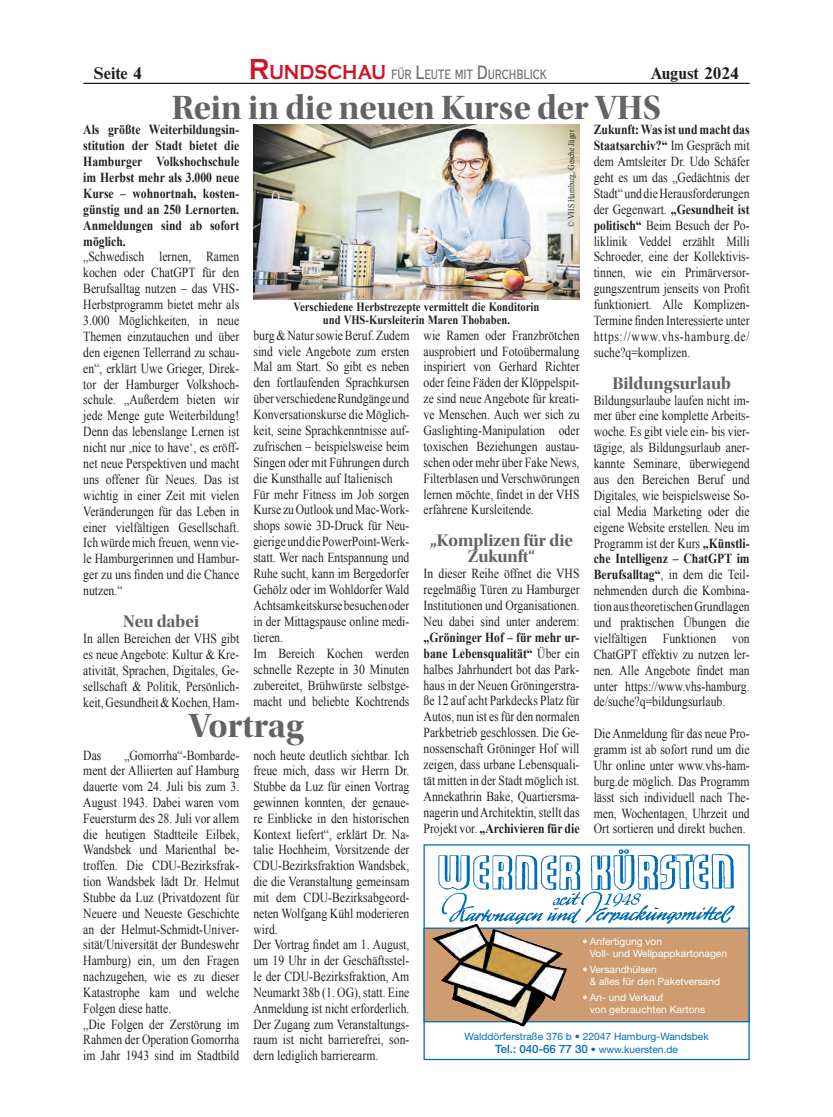
<style>
.page{position:relative;width:833px;height:1117px;background:#fff}
.page>*{position:absolute;margin:0;border:0;box-sizing:border-box;transform-origin:0 0}
.t1{font:35px "Utopia Std Bold Disp";color:#636366}
.t2{font:17.5px/16px "Utopia Std Bold Disp";color:#636366;text-align:center}
.t3{font:700 17.5px "Nimbus Rom D";color:#231f20}
.t4{font:500 14px "Copperplate Con";color:#6c6d70;scale:.85 1}
.t5{font:13.75px/15.9px "Times New Roman";color:#231f20;text-align:justify;scale:.85 1}
.t6{font:700 13.75px/15.9px "Times New Roman";color:#231f20;text-align:justify;scale:.85 1}
.t7{font:700 12.5px/12.9px "Times New Roman";color:#231f20;text-align:center;scale:.85 1}
.t8{font:10.12px/12.1px "Helvetica Neue";color:#fff}
.t9{font:10.12px/13.1px "Helvetica Neue";color:#006cb7;text-align:center}
.t10{font:8.75px "Times New Roman";color:#231f20;scale:.85 1}
.s1{font-family:"Copperplate";font-weight:700;font-size:30px;color:#cd1527}
.s2{font-family:"Copperplate";font-weight:700;font-size:21px;color:#cd1527}
.s3{font-size:20px}
.s4{font-family:"Zurich BT";font-weight:400}
.s5{font-weight:700}
.s6{font-family:"Zurich BT";font-weight:300}
.s7{font-family:"Zurich BT"}
.s8{font-weight:500;font-size:11.38px}
</style>
<div class="page">
<hr style="left:83px;top:83px;width:666px;height:1px;background:#231f20">
<div style="left:424px;top:927px;width:325px;height:94px;background:#ce9c70"></div>
<div style="left:423px;top:927px;width:326px;height:95px;border:1px solid #006cb7"></div>
<img style="left:438px;top:849px;width:297px;height:75px">
<img style="left:432px;top:923px;width:135px;height:103px">
<img style="left:253px;top:125px;width:326px;height:174px">
<p class="t3" style="left:94px;top:61px;width:49px">Seite 4</p>
<p class="t4" style="left:249px;top:67px;width:352px"><span class="s1">R</span><span class="s2">UNDSCHAU</span> FÜR <span class="s3">L</span>EUTE MIT <span class="s3">D</span>URCHBLICK</p>
<p class="t3" style="left:651px;top:61px;width:89px">August 2024</p>
<h1 class="t1" style="left:172px;top:88px;width:491px">Rein in die neuen Kurse der VHS</h1>
<p class="t6" style="left:83px;top:121px;width:185px">Als größte Weiterbildungsin&shy;stitution der Stadt bietet die Hamburger Volkshochschule im Herbst mehr als 3.000 neue Kurse <span class="s4">–</span> wohnortnah, kosten&shy;günstig und an 250 Lernorten.<br>Anmeldungen sind ab sofort möglich.</p>
<p class="t5" style="left:83px;top:248px;width:185px">„Schwedisch lernen, Ramen kochen oder ChatGPT für den Berufsalltag nutzen – das VHS-Herbstprogramm bietet mehr als 3.000 Möglichkeiten, in neue Themen einzutauchen und über den eigenen Tellerrand zu schau&shy;en“, erklärt Uwe Grieger, Direk&shy;tor der Hamburger Volkshoch&shy;schule. „Außerdem bieten wir jede Menge gute Weiterbildung!<br>Denn das lebenslange Lernen ist nicht nur ,nice to haveʻ, es eröff&shy;net neue Perspektiven und macht uns offener für Neues. Das ist wichtig in einer Zeit mit vielen Veränderungen für das Leben in einer vielfältigen Gesellschaft.<br>Ich würde mich freuen, wenn vie&shy;le Hamburgerinnen und Hambur&shy;ger zu uns finden und die Chance nutzen.“</p>
<p class="t2" style="left:123px;top:613px;width:78px">Neu dabei</p>
<p class="t5" style="left:83px;top:630px;width:185px">In allen Bereichen der VHS gibt es neue Angebote: Kultur &amp; Kre&shy;ativität, Sprachen, Digitales, Ge&shy;sellschaft &amp; Politik, Persönlich&shy;keit, Gesundheit &amp; Kochen, Ham-</p>
<p class="t5" style="left:594px;top:121px;width:185px"><span class="s5">Zukunft: Was ist und macht das Staatsarchiv?“</span> Im Gespräch mit dem Amtsleiter Dr. Udo Schäfer geht es um das „Gedächtnis der Stadt“ und die Herausforderungen der Gegenwart. <span class="s5">„Gesundheit ist politisch“</span> Beim Besuch der Po&shy;liklinik Veddel erzählt Milli Schroeder, eine der Kollektivis&shy;tinnen, wie ein Primärversor&shy;gungszentrum jenseits von Profit funktioniert. Alle Komplizen-Termine finden Interessierte unter https://www.vhs-hamburg.de/ suche?q=komplizen.</p>
<p class="t2" style="left:612px;top:375px;width:120px">Bildungsurlaub</p>
<p class="t5" style="left:594px;top:391px;width:185px">Bildungsurlaube laufen nicht im&shy;mer über eine komplette Arbeits&shy;woche. Es gibt viele ein- bis vier&shy;tägige, als Bildungsurlaub aner&shy;kannte Seminare, überwiegend aus den Bereichen Beruf und Digitales, wie beispielsweise So&shy;cial Media Marketing oder die eigene Website erstellen. Neu im Programm ist der Kurs <span class="s5">„Künstli&shy;che Intelligenz – ChatGPT im Berufsalltag“</span>, in dem die Teil&shy;nehmenden durch die Kombina&shy;tion aus theoretischen Grundlagen und praktischen Übungen die vielfältigen Funktionen von ChatGPT effektiv zu nutzen ler&shy;nen. Alle Angebote findet man unter https://www.vhs-hamburg. de/suche?q=bildungsurlaub.</p>
<p class="t5" style="left:593px;top:725px;width:185px">Die Anmeldung für das neue Pro&shy;gramm ist ab sofort rund um die Uhr online unter www.vhs-ham&shy;burg.de möglich. Das Programm lässt sich individuell nach The&shy;men, Wochentagen, Uhrzeit und Ort sortieren und direkt buchen.</p>
<p class="t10" style="left:565px;top:227px;width:115px;rotate:-90deg">© VHS Hamburg, Gesche Jäger</p>
<p class="t7" style="left:293px;top:300px;width:291px">Verschiedene Herbstrezepte vermittelt die Konditorin und VHS-Kursleiterin Maren Thobaben.</p>
<p class="t5" style="left:253px;top:327px;width:185px;text-align:left">burg &amp; Natur sowie Beruf. Zudem sind viele Angebote zum ersten<br>Mal am Start. So gibt es neben den fortlaufenden Sprachkursen über verschiedene Rundgänge und<br>Konversationskurse die Möglich&shy;keit, seine Sprachkenntnisse auf&shy;zufrischen <span class="s6">–</span> beispielsweise beim<br>Singen oder mit Führungen durch die Kunsthalle auf Italienisch<br>Für mehr Fitness im Job sorgen<br>Kurse zu Outlook und Mac-Work&shy;shops sowie 3D-Druck für Neu&shy;gierige und die PowerPoint-Werk&shy;statt. Wer nach Entspannung und<br>Ruhe sucht, kann im Bergedorfer<br>Gehölz oder im Wohldorfer Wald<br>Achtsamkeitskurse besuchen oder in der Mittagspause online medi&shy;tieren.<br>Im Bereich Kochen werden schnelle Rezepte in 30 Minuten zubereitet, Brühwürste selbstge&shy;macht und beliebte Kochtrends</p>
<p class="t5" style="left:423px;top:327px;width:185px">wie Ramen oder Franzbrötchen ausprobiert und Fotoübermalung inspiriert von Gerhard Richter oder feine Fäden der Klöppelspit&shy;ze sind neue Angebote für kreati&shy;ve Menschen. Auch wer sich zu Gaslighting-Manipulation oder toxischen Beziehungen austau&shy;schen oder mehr über Fake News, Filterblasen und Verschwörungen lernen möchte, findet in der VHS erfahrene Kursleitende.</p>
<p class="t2" style="left:430px;top:532px;width:144px">„Komplizen für die<br>Zukunft“</p>
<p class="t5" style="left:423px;top:565px;width:185px">In dieser Reihe öffnet die VHS regelmäßig Türen zu Hamburger Institutionen und Organisationen.<br>Neu dabei sind unter anderem: <span class="s5">„Gröninger Hof</span> <span class="s7">–</span> <span class="s5">für mehr ur&shy;bane Lebensqualität“</span> Über ein halbes Jahrhundert bot das Park&shy;haus in der Neuen Gröningerstra&shy;ße 12 auf acht Parkdecks Platz für Autos, nun ist es für den normalen Parkbetrieb geschlossen. Die Ge&shy;nossenschaft Gröninger Hof will zeigen, dass urbane Lebensquali&shy;tät mitten in der Stadt möglich ist.<br>Annekathrin Bake, Quartiersma&shy;nagerin und Architektin, stellt das Projekt vor. <span class="s5">„Archivieren für die</span></p>
<h1 class="t1" style="left:189px;top:706px;width:117px">Vortrag</h1>
<p class="t5" style="left:83px;top:746px;width:185px;text-align:left;text-indent:41px">„Gomorrha“-Bombarde&shy;ment der Alliierten auf Hamburg dauerte vom 24. Juli bis zum 3.<br>August 1943. Dabei waren vom<br>Feuersturm des 28. Juli vor allem die heutigen Stadtteile Eilbek,<br>Wandsbek und Marienthal be&shy;troffen. Die CDU-Bezirksfrak&shy;tion Wandsbek lädt Dr. Helmut<br>Stubbe da Luz (Privatdozent für<br>Neuere und Neueste Geschichte an der Helmut-Schmidt-Univer&shy;sität/Universität der Bundeswehr<br>Hamburg) ein, um den Fragen nachzugehen, wie es zu dieser<br>Katastrophe kam und welche<br>Folgen diese hatte.<br>„Die Folgen der Zerstörung im<br>Rahmen der Operation Gomorrha im Jahr 1943 sind im Stadtbild</p>
<p class="t5" style="left:253px;top:746px;width:185px;text-align:left">noch heute deutlich sichtbar. Ich freue mich, dass wir Herrn Dr.<br>Stubbe da Luz für einen Vortrag gewinnen konnten, der genaue&shy;re Einblicke in den historischen<br>Kontext liefert“, erklärt Dr. Na&shy;talie Hochheim, Vorsitzende der<br>CDU-Bezirksfraktion Wandsbek, die die Veranstaltung gemeinsam mit dem CDU-Bezirksabgeord&shy;neten Wolfgang Kühl moderieren wird.<br>Der Vortrag findet am 1. August, um 19 Uhr in der Geschäftsstel&shy;le der CDU-Bezirksfraktion, Am<br>Neumarkt 38b (1. OG), statt. Eine<br>Anmeldung ist nicht erforderlich.<br>Der Zugang zum Veranstaltungs&shy;raum ist nicht barrierefrei, son&shy;dern lediglich barrierearm.</p>
<p class="t5" style="left:83px;top:746px;width:23px">Das</p>
<p class="t8" style="left:590px;top:934px;width:139px;text-indent:-7px">• Anfertigung von<br>Voll- und Wellpappkartonagen</p>
<p class="t8" style="left:590px;top:962px;width:132px;text-indent:-7px">• Versandhülsen<br>&amp; alles für den Paketversand</p>
<p class="t8" style="left:590px;top:990px;width:117px;text-indent:-7px">• An- und Verkauf<br>von gebrauchten Kartons</p>
<p class="t9" style="left:464px;top:1029px;width:246px">Walddörferstraße 376 b • 22047 Hamburg-Wandsbek<br><span class="s8">Tel.: 040-66 77 30</span> • www.kuersten.de</p>
</div>
